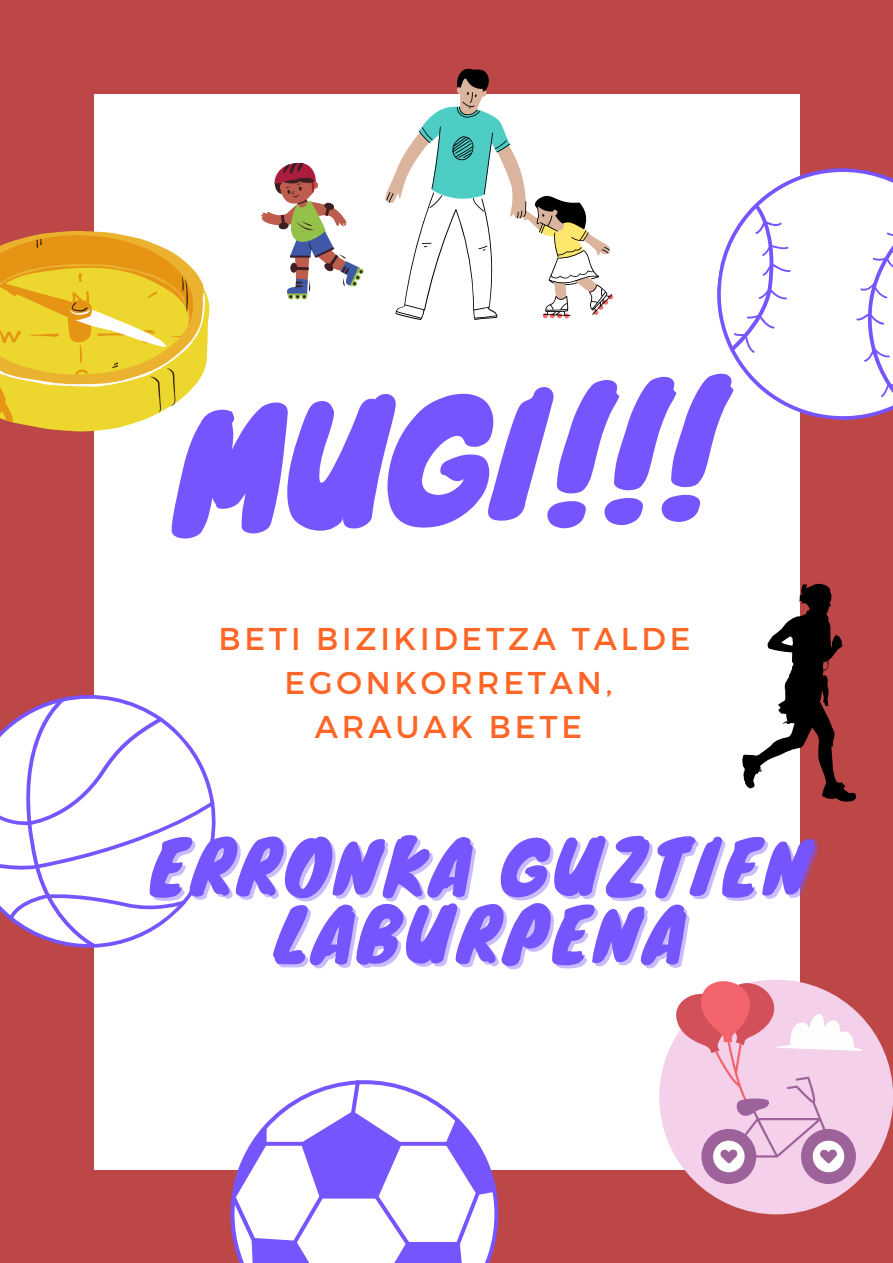
<style>
.page{position:relative;width:893px;height:1263px;background:#bd4646}
.page>*{position:absolute;margin:0;border:0;box-sizing:border-box;transform-origin:0 0}
.t1{font:158.93px "Knewave";color:#7655ff}
.t2{font:72px/67.5px "Knewave";letter-spacing:.06em;color:#7655ff;text-align:center}
.t3{font:31.5px/43.9px "Montserrat";letter-spacing:.12em;color:#ff6526;text-align:center}
</style>
<div class="page">
<div style="left:95px;top:95px;width:704px;height:1075px;background:#fff"></div>
<svg style="left:0;top:655px;width:216px;height:343px"></svg>
<svg style="left:230px;top:1080px;width:268px;height:183px"></svg>
<svg style="left:733px;top:154px;width:160px;height:280px;fill:#fff"></svg>
<svg style="left:856px;top:200px;width:37px;height:209px;background:#f0ecff"></svg>
<svg style="left:717px;top:202px;width:74px;height:153px"></svg>
<svg style="left:457px;top:68px;width:32px;height:11px"></svg>
<svg style="left:384px;top:79px;width:105px;height:121px"></svg>
<svg style="left:386px;top:92px;width:226px;height:228px"></svg>
<svg style="left:261px;top:162px;width:103px;height:137px"></svg>
<div style="left:659px;top:979px;width:234px;height:235px;background:#f4d0ea;border-radius:50%"></div>
<svg style="left:675px;top:978px;width:189px;height:206px"></svg>
<svg style="left:0;top:231px;width:209px;height:204px"></svg>
<svg style="left:742px;top:583px;width:114px;height:219px"></svg>
<p class="t1" style="left:166px;top:345px;width:547px;rotate:-3deg">MUGI!!!</p>
<p class="t3" style="left:218px;top:615px;width:473px">BETI BIZIKIDETZA TALDE<br>EGONKORRETAN,</p>
<p class="t3" style="left:315px;top:703px;width:269px">ARAUAK BETE</p>
<p class="t2" style="left:149px;top:831px;width:661px">ERRONKA GUZTIEN<br>LABURPENA</p>
</div>
